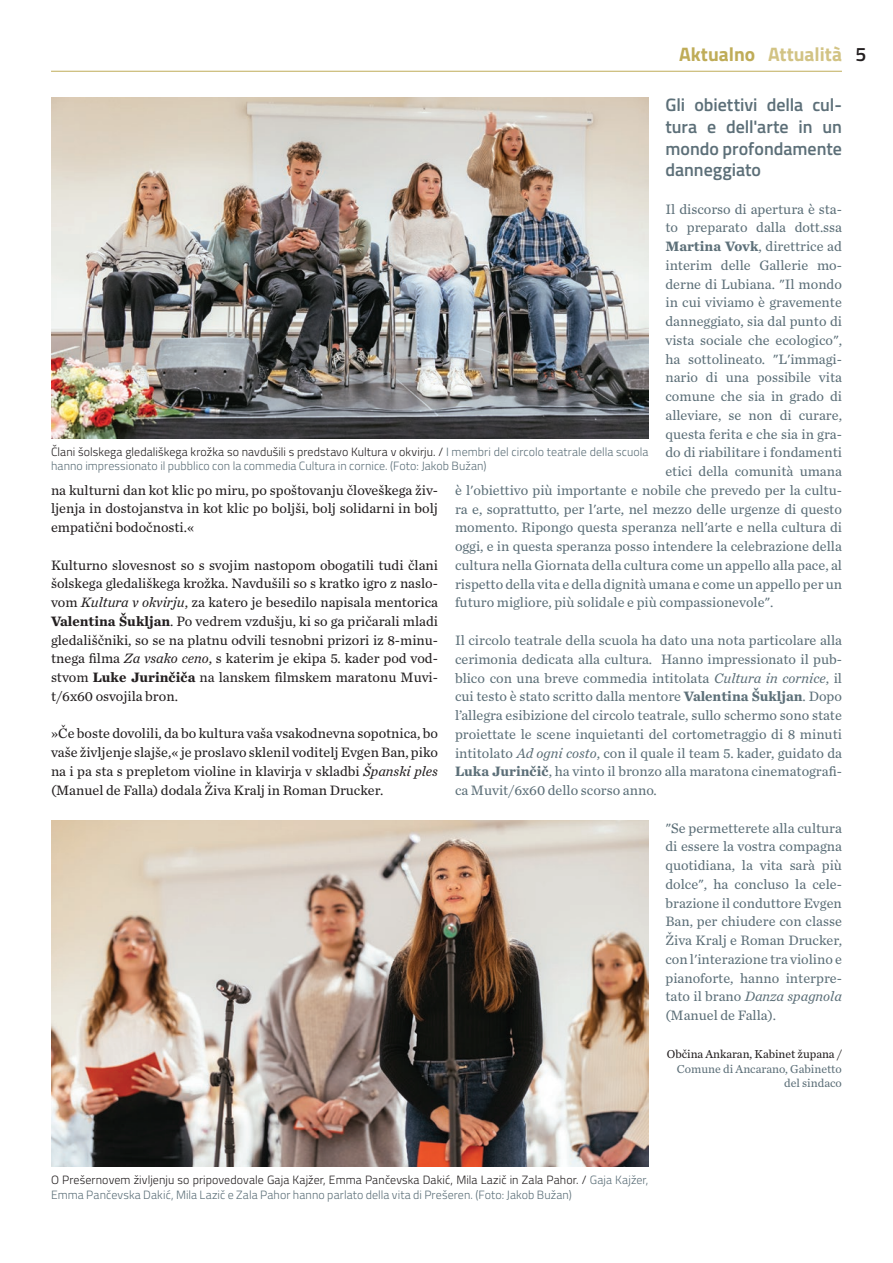
<style>
.page{position:relative;width:893px;height:1263px;background:#fff}
.page>*{position:absolute;margin:0;border:0;box-sizing:border-box;transform-origin:0 0}
.t1{font:700 19.5px "Titillium";color:#d2c384}
.t2{font:600 18px/21.6px "Titillium";letter-spacing:-.005em;color:#5c6f78;text-align:justify}
.t3{font:14.25px/18.8px "Chronicle Text G2";color:#5c6f78;text-align:justify}
.t4{font:14.25px/18.8px "Chronicle Text G2";color:#231f20;text-align:justify}
.t5{font:300 12px/14.4px "Titillium";letter-spacing:.005em;color:#5c6f78}
.t6{font:12px/14.4px "Chronicle Text G2";color:#5c6f78;text-align:right}
.t7{font:12px "Chronicle Text G2";color:#231f20}
.s1{color:#bfac58}
.s2{font-weight:600;color:#231f20}
.s3{font-weight:700}
.s4{font-style:italic}
.s5{color:#231f20}
</style>
<div class="page">
<hr style="left:51px;top:71px;width:791px;height:1px;background:#bfac58">
<img style="left:51px;top:98px;width:597px;height:340px">
<img style="left:51px;top:821px;width:597px;height:346px">
<h1 class="t1" style="left:679px;top:39px;width:189px"><span class="s1">Aktualno</span> Attualità <span class="s2">5</span></h1>
<p class="t2" style="left:665px;top:93px;width:178px">Gli obiettivi della cul&shy;tura e dell'arte in un mondo profondamente danneggiato</p>
<p class="t3" style="left:665px;top:199px;width:178px">Il discorso di apertura è sta-</p>
<p class="t3" style="left:665px;top:217px;width:178px">to preparato dalla dott.ssa</p>
<p class="t3" style="left:665px;top:236px;width:178px"><span class="s3">Martina Vovk</span>, direttrice ad</p>
<p class="t3" style="left:665px;top:255px;width:178px">interim delle Gallerie mo-</p>
<p class="t3" style="left:665px;top:274px;width:178px">derne di Lubiana. "Il mondo</p>
<p class="t3" style="left:665px;top:292px;width:178px">in cui viviamo è gravemente</p>
<p class="t3" style="left:665px;top:311px;width:178px">danneggiato, sia dal punto di</p>
<p class="t3" style="left:665px;top:330px;width:178px">vista sociale che ecologico",</p>
<p class="t3" style="left:665px;top:349px;width:178px">ha sottolineato. "L'immagi-</p>
<p class="t3" style="left:665px;top:367px;width:178px">nario di una possibile vita</p>
<p class="t3" style="left:665px;top:386px;width:178px">comune che sia in grado di</p>
<p class="t3" style="left:665px;top:405px;width:178px">alleviare, se non di curare,</p>
<p class="t3" style="left:665px;top:424px;width:178px">questa ferita e che sia in gra-</p>
<p class="t3" style="left:665px;top:442px;width:178px">do di riabilitare i fondamenti</p>
<p class="t3" style="left:665px;top:461px;width:178px">etici della comunità umana</p>
<p class="t3" style="left:455px;top:480px;width:388px">è l'obiettivo più importante e nobile che prevedo per la cultu-</p>
<p class="t3" style="left:455px;top:499px;width:388px">ra e, soprattutto, per l'arte, nel mezzo delle urgenze di questo</p>
<p class="t3" style="left:455px;top:517px;width:388px">momento. Ripongo questa speranza nell'arte e nella cultura di</p>
<p class="t3" style="left:455px;top:536px;width:388px">oggi, e in questa speranza posso intendere la celebrazione della</p>
<p class="t3" style="left:455px;top:555px;width:388px">cultura nella Giornata della cultura come un appello alla pace, al</p>
<p class="t3" style="left:455px;top:574px;width:388px">rispetto della vita e della dignità umana e come un appello per un</p>
<p class="t3" style="left:455px;top:593px;width:320px">futuro migliore, più solidale e più compassionevole".</p>
<p class="t3" style="left:455px;top:630px;width:388px">Il circolo teatrale della scuola ha dato una nota particolare alla cerimonia dedicata alla cultura. Hanno impressionato il pub&shy;blico con una breve commedia intitolata <span class="s4">Cultura in cornice</span>, il cui testo è stato scritto dalla mentore <span class="s3">Valentina Šukljan</span>. Dopo l’allegra esibizione del circolo teatrale, sullo schermo sono state proiettate le scene inquietanti del cortometraggio di 8 minuti intitolato <span class="s4">Ad ogni costo</span>, con il quale il team 5. kader, guidato da <span class="s3">Luka Jurinčič</span>, ha vinto il bronzo alla maratona cinematografi&shy;ca Muvit/6x60 dello scorso anno.</p>
<p class="t3" style="left:665px;top:818px;width:178px">"Se permetterete alla cultura di essere la vostra compagna quotidiana, la vita sarà più dolce", ha concluso la cele&shy;brazione il conduttore Evgen Ban, per chiudere con classe Živa Kralj e Roman Drucker, con l'interazione tra violino e pianoforte, hanno interpre&shy;tato il brano <span class="s4">Danza spagnola </span>(Manuel de Falla).</p>
<p class="t7" style="left:667px;top:1045px;width:177px">Občina Ankaran, Kabinet župana /</p>
<p class="t6" style="left:677px;top:1061px;width:167px">Comune di Ancarano, Gabinetto del sindaco</p>
<p class="t5" style="left:51px;top:444px;width:599px"><span class="s5">Člani šolskega gledališkega krožka so navdušili s predstavo Kultura v okvirju. /</span> I membri del circolo teatrale della scuola hanno impressionato il pubblico con la commedia Cultura in cornice. (Foto: Jakob Bužan)</p>
<p class="t4" style="left:51px;top:480px;width:388px">na kulturni dan kot klic po miru, po spoštovanju človeškega živ&shy;ljenja in dostojanstva in kot klic po boljši, bolj solidarni in bolj empatični bodočnosti.«</p>
<p class="t4" style="left:51px;top:555px;width:388px">Kulturno slovesnost so s svojim nastopom obogatili tudi člani šolskega gledališkega krožka. Navdušili so s kratko igro z naslo&shy;vom <span class="s4">Kultura v okvirju</span>, za katero je besedilo napisala mentorica <span class="s3">Valentina Šukljan</span>. Po vedrem vzdušju, ki so ga pričarali mladi gledališčniki, so se na platnu odvili tesnobni prizori iz 8-minu&shy;tnega filma <span class="s4">Za vsako ceno</span>, s katerim je ekipa 5. kader pod vod&shy;stvom <span class="s3">Luke Jurinčiča</span> na lanskem filmskem maratonu Muvi&shy;t/6x60 osvojila bron.</p>
<p class="t4" style="left:51px;top:723px;width:388px">»Če boste dovolili, da bo kultura vaša vsakodnevna sopotnica, bo vaše življenje slajše,« je proslavo sklenil voditelj Evgen Ban, piko na i pa sta s prepletom violine in klavirja v skladbi <span class="s4">Španski ples </span>(Manuel de Falla) dodala Živa Kralj in Roman Drucker.</p>
<p class="t5" style="left:51px;top:1172px;width:599px"><span class="s5">O Prešernovem življenju so pripovedovale Gaja Kajžer, Emma Pančevska Dakić, Mila Lazič in Zala Pahor. /</span> Gaja Kajžer,<br>Emma Pančevska Dakić, Mila Lazič e Zala Pahor hanno parlato della vita di Prešeren. (Foto: Jakob Bužan)</p>
</div>
